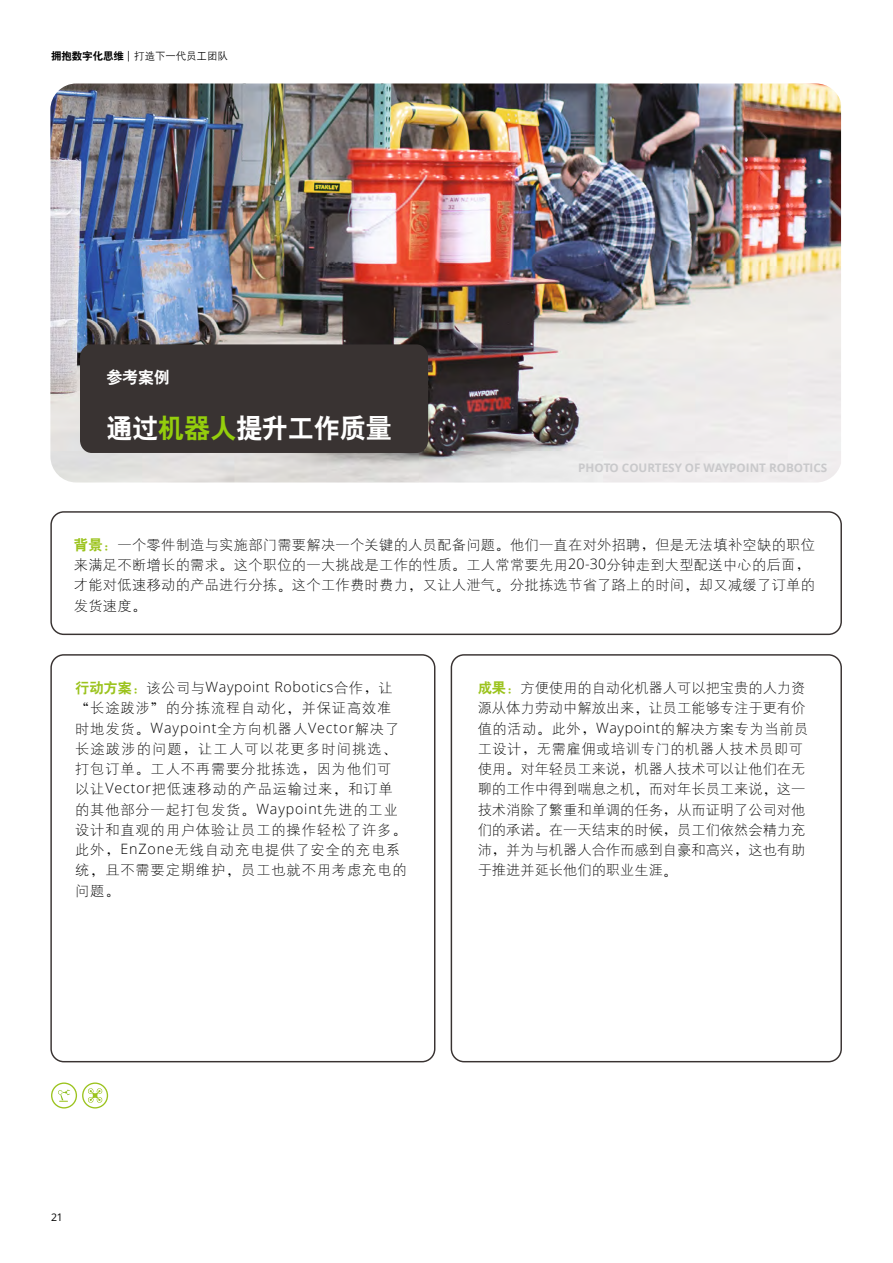
<style>
.page{position:relative;width:893px;height:1263px;background:#fff}
.page>*{position:absolute;margin:0;border:0;box-sizing:border-box;transform-origin:0 0}
.t1{font:27px "H Yb 2 gj";letter-spacing:-.01em;color:#fff}
.t2{font:16.5px "H Yb 2 gj";color:#fff}
.t3{font:14.25px/20.2px "H Yg 1 gj";color:#000}
.t4{font:14.25px/20.2px "H Yg 1 gj";letter-spacing:.06em;color:#000}
.t5{font:14.25px/20.2px "H Yg 1 gj";letter-spacing:.02em;color:#000}
.t6{font:300 14.25px "Open Sans";letter-spacing:.04em;color:#000}
.t7{font:300 14.25px "Open Sans";letter-spacing:.06em;color:#000}
.t8{font:700 11.85px "Open Sans";color:#c9c9cb}
.t9{font:10.5px "H Yg 2 gj";letter-spacing:-.01em;color:#000}
.t10{font:10.5px "Open Sans";color:#000}
.s1{font-family:"H Yb 2 gj"}
.s2{font-family:"Open Sans"}
.s3{color:#94ce0c}
.s4{font-family:"H Yb 2 gj";color:#9bc31d}
.s5{font-family:"H Ya 6 gj";color:#9bc31d}
.s6{font-family:"H Ya 6 gj"}
.s7{font-family:"Open Sans";font-weight:300}
.s8{font-family:"H Yb 2 gj";font-weight:400;color:#9bc31d}
.s9{font-family:"H Ya 6 gj";font-weight:400;color:#9bc31d}
.s10{font-family:"H Yg 1 gj";font-weight:400}
.s11{font-family:"H Ya 6 gj";font-weight:400}
</style>
<div class="page">
<img style="left:50px;top:83px;width:791px;height:399px">
<div style="left:80px;top:344px;width:348px;height:109px;background:#393332;border-radius:12px"></div>
<svg style="left:50px;top:511px;width:792px;height:552px"></svg>
<svg style="left:58px;top:1089px;width:12px;height:13px"></svg>
<div style="left:51px;top:1082px;width:26px;height:26px;border:1px solid #9bc31d;border-radius:50%"></div>
<svg style="left:88px;top:1088px;width:15px;height:15px"></svg>
<div style="left:82px;top:1082px;width:26px;height:26px;border:1px solid #9bc31d;border-radius:50%"></div>
<p class="t9" style="left:51px;top:51px;width:178px"><span class="s1">拥抱数字化思维</span> <span class="s2">|</span> 打造下一代员工团队</p>
<p class="t2" style="left:106px;top:369px;width:65px">参考案例</p>
<h1 class="t1" style="left:106px;top:414px;width:287px">通过<span class="s3">机器人</span>提升工作质量</h1>
<p class="t8" style="left:578px;top:459px;width:251px">PHOTO COURTESY OF WAYPOINT ROBOTICS</p>
<p class="t5" style="left:74px;top:534px;width:743px"><span class="s4">背景</span><span class="s5">：</span>一个零件制造与实施部门需要解决一个关键的人员配备问题<span class="s6">。</span>他们一直在对外招聘<span class="s6">，</span>但是无法填补空缺的职位来满足不断增长的需求<span class="s6">。</span>这个职位的一大挑战是工作的性质<span class="s6">。</span>工人常常要先用<span class="s7">20-30</span>分钟走到大型配送中心的后面<span class="s6">，</span>才能对低速移动的产品进行分拣<span class="s6">。</span>这个工作费时费力<span class="s6">，</span>又让人泄气<span class="s6">。</span>分批拣选节省了路上的时间<span class="s6">，</span>却又减缓了订单的发货速度<span class="s6">。</span></p>
<p class="t6" style="left:75px;top:677px;width:319px"><span class="s8">行动方案</span><span class="s9">：</span><span class="s10">该公司与</span>Waypoint Robotics<span class="s10">合作</span><span class="s11">，</span><span class="s10">让</span></p>
<p class="t4" style="left:75px;top:698px;width:318px"><span class="s6">“</span>长途跋涉<span class="s6">”</span>的分拣流程自动化<span class="s6">，</span>并保证高效准</p>
<p class="t7" style="left:75px;top:718px;width:326px"><span class="s10">时地发货</span><span class="s11">。</span>Waypoint<span class="s10">全方向机器人</span>Vector<span class="s10">解决了</span></p>
<p class="t4" style="left:75px;top:738px;width:333px">长途跋涉的问题<span class="s6">，</span>让工人可以花更多时间挑选<span class="s6">、</span>打包订单<span class="s6">。</span>工人不再需要分批拣选<span class="s6">，</span>因为他们可以让<span class="s7">Vector</span>把低速移动的产品运输过来<span class="s6">，</span>和订单的其他部分一起打包发货<span class="s6">。</span><span class="s7">Waypoint</span>先进的工业设计和直观的用户体验让员工的操作轻松了许多<span class="s6">。</span>此外<span class="s6">，</span><span class="s7">EnZone</span>无线自动充电提供了安全的充电系统<span class="s6">，</span>且不需要定期维护<span class="s6">，</span>员工也就不用考虑充电的问题<span class="s6">。</span></p>
<p class="t3" style="left:478px;top:678px;width:332px"><span class="s4">成果</span><span class="s5">：</span>方便使用的自动化机器人可以把宝贵的人力资源从体力劳动中解放出来<span class="s6">，</span>让员工能够专注于更有价值的活动<span class="s6">。</span>此外<span class="s6">，</span><span class="s7">Waypoint</span>的解决方案专为当前员工设计<span class="s6">，</span>无需雇佣或培训专门的机器人技术员即可使用<span class="s6">。</span>对年轻员工来说<span class="s6">，</span>机器人技术可以让他们在无聊的工作中得到喘息之机<span class="s6">，</span>而对年长员工来说<span class="s6">，</span>这一技术消除了繁重和单调的任务<span class="s6">，</span>从而证明了公司对他们的承诺<span class="s6">。</span>在一天结束的时候<span class="s6">，</span>员工们依然会精力充沛<span class="s6">，</span>并为与机器人合作而感到自豪和高兴<span class="s6">，</span>这也有助于推进并延长他们的职业生涯<span class="s6">。</span></p>
<p class="t10" style="left:51px;top:1210px;width:13px">21</p>
</div>
